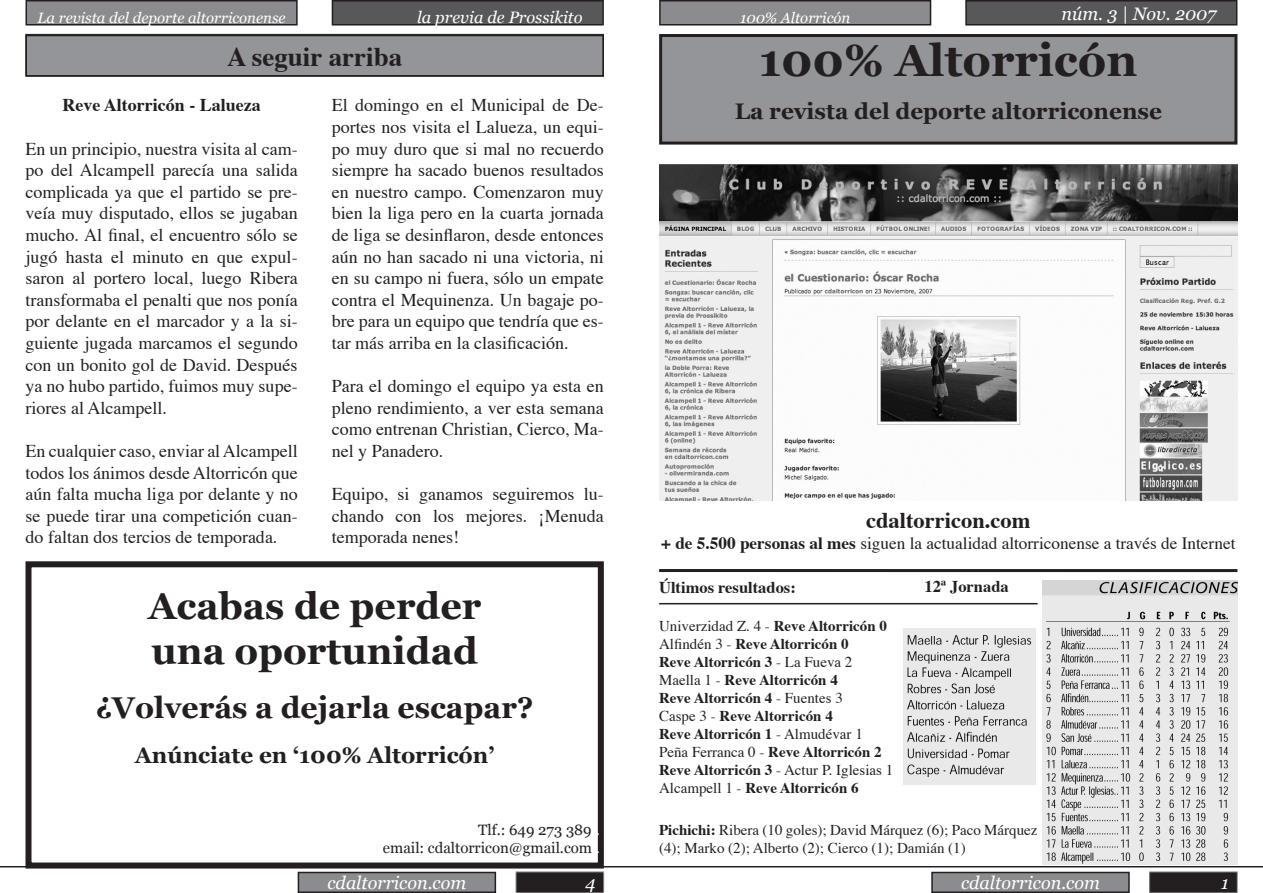
<style>
.page{position:relative;width:1263px;height:893px;background:#fff}
.page>*{position:absolute;margin:0;border:0;box-sizing:border-box;transform-origin:0 0}
.t1{font:700 45px "Georgia";color:#231f20}
.t2{font:700 37.5px/45px "Georgia";color:#231f20}
.t3{font:700 30px "Georgia";color:#231f20}
.t4{font:700 27px "Times";color:#231f20}
.t5{font:700 22.5px "Georgia";color:#231f20}
.t6{font:700 22.5px "Times";color:#231f20}
.t7{font:18px/21.6px "Times";color:#231f20;text-align:justify}
.t8{font:italic 18px "Georgia";color:#fff}
.t9{font:700 18px "Times";color:#231f20}
.t10{font:17.25px "Times";color:#231f20}
.t11{font:700 16.5px "Times";color:#231f20}
.t12{font:italic 16.5px "Georgia";color:#fff}
.t13{font:700 15px "Times";color:#231f20}
.t14{font:15px/18px "Times";color:#231f20}
.t15{font:italic 15px "Georgia";color:#fff}
.t16{font:15px/18px "Georgia";color:#231f20;text-align:right}
.s1{font-weight:700}
.s2{color:#fff}
.s3{font-weight:400}
</style>
<div class="page">
<div style="left:661px;top:36px;width:575px;height:107px;background:#939598"></div>
<div style="left:659px;top:34px;width:578px;height:111px;border:3px solid #231f20"></div>
<div style="left:516px;top:872px;width:88px;height:21px;background:#231f20"></div>
<div style="left:516px;top:872px;width:88px;height:21px;border:1px solid #8a8c8f"></div>
<div style="left:298px;top:872px;width:197px;height:20px;background:#8a8c8f"></div>
<div style="left:298px;top:872px;width:198px;height:21px;border:2px solid #231f20"></div>
<div style="left:332px;top:1px;width:271px;height:24px;background:#57585a"></div>
<div style="left:332px;top:0;width:272px;height:26px;border:2px solid #231f20"></div>
<div style="left:26px;top:1px;width:271px;height:24px;background:#8a8c8f"></div>
<div style="left:26px;top:0;width:272px;height:26px;border:2px solid #231f20"></div>
<hr style="left:0;top:866px;width:604px;height:1px;background:#231f20">
<div style="left:966px;top:1px;width:271px;height:24px;background:#57585a"></div>
<div style="left:965px;top:0;width:272px;height:26px;border:2px solid #231f20"></div>
<div style="left:660px;top:1px;width:270px;height:24px;background:#8a8c8f"></div>
<div style="left:659px;top:0;width:272px;height:26px;border:2px solid #231f20"></div>
<hr style="left:604px;top:866px;width:659px;height:1px;background:#231f20">
<div style="left:1149px;top:872px;width:88px;height:21px;background:#231f20"></div>
<div style="left:1149px;top:872px;width:88px;height:21px;border:1px solid #8a8c8f"></div>
<div style="left:932px;top:872px;width:197px;height:20px;background:#8a8c8f"></div>
<div style="left:931px;top:872px;width:199px;height:21px;border:2px solid #231f20"></div>
<div style="left:26px;top:561px;width:578px;height:307px;border:6px solid #231f20"></div>
<div style="left:26px;top:34px;width:577px;height:42px;background:#939598"></div>
<div style="left:26px;top:34px;width:578px;height:43px;border:1px solid #231f20"></div>
<div style="left:26px;top:35px;width:578px;height:42px;border:2px solid #231f20"></div>
<img style="left:1043px;top:580px;width:194px;height:285px">
<img style="left:904px;top:629px;width:132px;height:155px">
<hr style="left:659px;top:603px;width:378px;height:1px;background:#231f20">
<hr style="left:659px;top:569px;width:578px;height:3px;background:#231f20">
<img style="left:660px;top:164px;width:577px;height:337px">
<p class="t8" style="left:1061px;top:3px;width:156px">núm. 3 | Nov. 2007</p>
<p class="t12" style="left:417px;top:8px;width:167px">la previa de Prossikito</p>
<p class="t15" style="left:740px;top:9px;width:112px">100% Altorricón</p>
<p class="t1" style="left:759px;top:35px;width:380px">100% Altorricón</p>
<p class="t5" style="left:735px;top:99px;width:429px">La revista del deporte altorriconense</p>
<p class="t15" style="left:38px;top:9px;width:250px">La revista del deporte altorriconense</p>
<p class="t4" style="left:227px;top:31px;width:177px">A seguir arriba</p>
<p class="t9" style="left:62px;top:88px;width:200px">Reve Altorricón - Lalueza</p>
<p class="t7" style="left:26px;top:136px;width:274px">En un principio, nuestra visita al cam&shy;po del Alcampell parecía una salida complicada ya que el partido se pre&shy;veía muy disputado, ellos se jugaban mucho. Al final, el encuentro sólo se jugó hasta el minuto en que expul&shy;saron al portero local, luego Ribera transformaba el penalti que nos ponía por delante en el marcador y a la si&shy;guiente jugada marcamos el segundo con un bonito gol de David. Después ya no hubo partido, fuimos muy supe&shy;riores al Alcampell.</p>
<p class="t7" style="left:26px;top:439px;width:274px">En cualquier caso, enviar al Alcampell todos los ánimos desde Altorricón que aún falta mucha liga por delante y no se puede tirar una competición cuan&shy;do faltan dos tercios de temporada.</p>
<p class="t7" style="left:332px;top:93px;width:274px">El domingo en el Municipal de De&shy;portes nos visita el Lalueza, un equi&shy;po muy duro que si mal no recuerdo siempre ha sacado buenos resultados en nuestro campo. Comenzaron muy bien la liga pero en la cuarta jornada de liga se desinflaron, desde entonces aún no han sacado ni una victoria, ni en su campo ni fuera, sólo un empate contra el Mequinenza. Un bagaje po&shy;bre para un equipo que tendría que es&shy;tar más arriba en la clasificación.</p>
<p class="t7" style="left:332px;top:374px;width:274px">Para el domingo el equipo ya esta en pleno rendimiento, a ver esta semana como entrenan Christian, Cierco, Ma&shy;nel y Panadero.</p>
<p class="t7" style="left:332px;top:482px;width:274px">Equipo, si ganamos seguiremos lu&shy;chando con los mejores. ¡Menuda temporada nenes!</p>
<p class="t6" style="left:866px;top:499px;width:166px">cdaltorricon.com</p>
<p class="t10" style="left:661px;top:527px;width:576px"><span class="s1">+ de 5.500 personas al mes</span> siguen la actualidad altorriconense a través de Internet</p>
<p class="t2" style="left:148px;top:584px;width:335px">Acabas de perder una oportunidad</p>
<p class="t3" style="left:96px;top:691px;width:439px">¿Volverás a dejarla escapar?</p>
<p class="t5" style="left:135px;top:743px;width:361px">Anúnciate en ‘100% Altorricón’</p>
<p class="t16" style="left:383px;top:821px;width:222px">Tlf.: 649 273 389<span class="s2">..</span>.<br>email: cdaltorricon@gmail.com <span class="s2">.</span>.</p>
<p class="t8" style="left:327px;top:873px;width:140px">cdaltorricon.com</p>
<p class="t8" style="left:585px;top:873px;width:12px">4</p>
<p class="t11" style="left:659px;top:571px;width:138px">Últimos resultados:</p>
<p class="t14" style="left:659px;top:615px;width:229px">Univerzidad Z. 4 - <span class="s1">Reve Altorricón 0</span></p>
<p class="t13" style="left:659px;top:629px;width:191px"><span class="s3">Alfindén 3 -</span> Reve Altorricón 0</p>
<p class="t13" style="left:659px;top:647px;width:195px">Reve Altorricón 3 <span class="s3">- La Fueva 2</span></p>
<p class="t13" style="left:659px;top:665px;width:180px"><span class="s3">Maella 1 -</span> Reve Altorricón 4</p>
<p class="t13" style="left:659px;top:683px;width:185px">Reve Altorricón 4 <span class="s3">- Fuentes 3</span></p>
<p class="t13" style="left:659px;top:701px;width:175px"><span class="s3">Caspe 3 -</span> Reve Altorricón 4</p>
<p class="t13" style="left:659px;top:719px;width:205px">Reve Altorricón 1 <span class="s3">- Almudévar 1</span></p>
<p class="t13" style="left:659px;top:737px;width:224px"><span class="s3">Peña Ferranca 0 -</span> Reve Altorricón 2</p>
<p class="t14" style="left:659px;top:759px;width:236px"><span class="s1">Reve Altorricón 3</span> - Actur P. Iglesias 1</p>
<p class="t13" style="left:659px;top:773px;width:201px"><span class="s3">Alcampell 1 -</span> Reve Altorricón 6</p>
<p class="t11" style="left:924px;top:571px;width:86px">12ª Jornada</p>
<p class="t14" style="left:659px;top:819px;width:380px"><span class="s1">Pichichi:</span> Ribera (10 goles); David Márquez (6); Paco Márquez (4); Marko (2); Alberto (2); Cierco (1); Damián (1)</p>
<p class="t8" style="left:961px;top:873px;width:140px">cdaltorricon.com</p>
<p class="t8" style="left:1221px;top:873px;width:9px">1</p>
</div>
